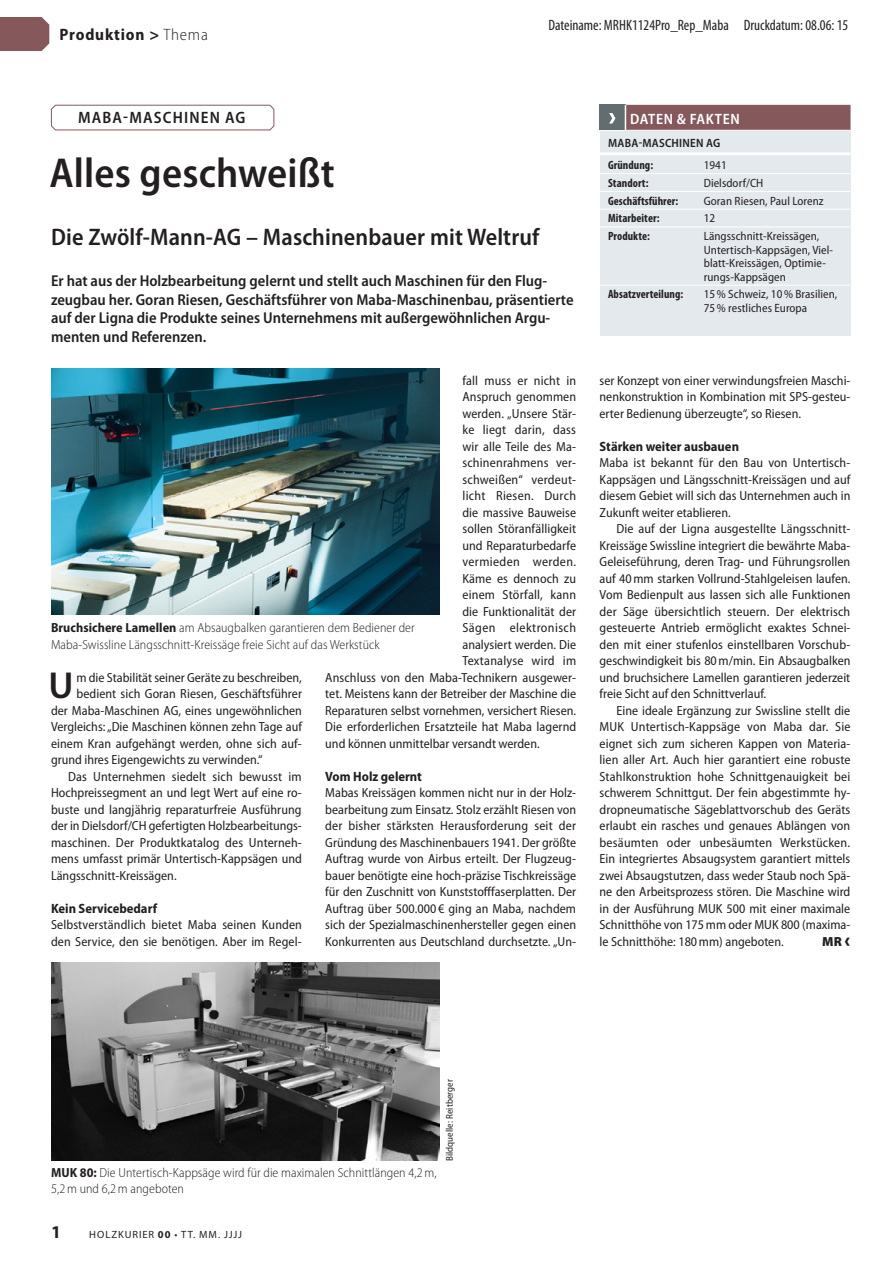
<style>
.page{position:relative;width:893px;height:1263px;background:#fff}
.page>*{position:absolute;margin:0;border:0;box-sizing:border-box;transform-origin:0 0}
.t1{font:600 semi-condensed 42px "Myriad Pro";letter-spacing:.005em;color:#231f20}
.t2{font:600 37.65px "Myriad Pro";color:#231f20}
.t3{font:600 semi-condensed 24px "Myriad Pro";letter-spacing:.005em;color:#231f20}
.t4{font:700 18px "Myriad Pro";color:#231f20}
.t5{font:600 semi-condensed 16.5px "Myriad Pro";letter-spacing:.07em;color:#231f20}
.t6{font:700 semi-condensed 16.5px "Myriad Pro";letter-spacing:.05em;color:#231f20}
.t7{font:600 semi-condensed 15.75px/18.8px "Myriad Pro";color:#231f20}
.t8{font:condensed 15px "Myriad Pro";color:#231f20}
.t9{font:600 semi-condensed 15px "Myriad Pro";letter-spacing:.045em;color:#fff}
.t10{font:700 semi-condensed 13.5px "Myriad Pro";color:#231f20}
.t11{font:semi-condensed 13.2px/16.5px "Myriad Pro";color:#231f20;text-align:justify}
.t12{font:300 semi-condensed 13.2px/16.5px "Myriad Pro";letter-spacing:.005em;color:#231f20}
.t13{font:semi-condensed 13.2px "Myriad Pro";letter-spacing:.03em;color:#231f20}
.t14{font:semi-condensed 13.2px "Myriad Pro";letter-spacing:.02em;color:#231f20}
.t15{font:900 13.2px "Myriad Pro";color:#231f20}
.t16{font:semi-condensed 12px/13.5px "Myriad Pro";letter-spacing:.005em;color:#231f20}
.t17{font:700 condensed 12px "Myriad Pro";letter-spacing:.005em;color:#231f20}
.t18{font:600 semi-condensed 12px "Myriad Pro";letter-spacing:.02em;color:#231f20}
.t19{font:10.5px "Myriad Pro";letter-spacing:.09em;color:#231f20}
.t20{font:semi-condensed 9.75px "Myriad Pro";letter-spacing:.005em;color:#231f20}
.s1{font-weight:300}
.s2{font-weight:700}
.s3{font-size:21px}
</style>
<div class="page">
<svg style="left:51px;top:104px;width:224px;height:27px"></svg>
<img style="left:51px;top:368px;width:388px;height:247px">
<img style="left:51px;top:962px;width:388px;height:198px">
<div style="left:600px;top:105px;width:250px;height:230px;background:#e4e9ed"></div>
<div style="left:626px;top:105px;width:224px;height:25px;background:#85595c"></div>
<hr style="left:600px;top:130px;width:250px;height:1px;background:#fff">
<hr style="left:600px;top:152px;width:250px;height:3px;background:#fff">
<hr style="left:600px;top:173px;width:250px;height:1px;background:#fff">
<hr style="left:600px;top:191px;width:250px;height:1px;background:#fff">
<hr style="left:600px;top:209px;width:250px;height:1px;background:#fff">
<hr style="left:600px;top:227px;width:250px;height:1px;background:#fff">
<hr style="left:600px;top:285px;width:250px;height:1px;background:#fff">
<div style="left:600px;top:105px;width:26px;height:25px;background:#626d70"></div>
<svg style="left:609px;top:113px;width:6px;height:11px"></svg>
<svg style="left:625px;top:105px;width:1px;height:25px"></svg>
<div style="left:0;top:17px;width:49px;height:34px;background:#85595c"></div>
<p class="t6" style="left:60px;top:25px;width:150px">Produktion &gt; <span class="s1">Thema</span></p>
<p class="t8" style="left:548px;top:16px;width:301px">Dateiname: MRHK1124Pro_Rep_Maba Druckdatum: 08.06: 15</p>
<p class="t5" style="left:78px;top:109px;width:169px">Maba-Maschinen AG</p>
<h1 class="t1" style="left:49px;top:150px;width:287px">Alles geschweißt</h1>
<h3 class="t3" style="left:51px;top:224px;width:490px">Die Zwölf-Mann-AG – Maschinenbauer mit Weltruf</h3>
<p class="t7" style="left:51px;top:271px;width:524px">Er hat aus der Holzbearbeitung gelernt und stellt auch Maschinen für den Flug&shy;zeugbau her. Goran Riesen, Geschäftsführer von Maba-Maschinenbau, präsentierte auf der Ligna die Produkte seines Unternehmens mit außergewöhnlichen Argu&shy;menten und Referenzen.</p>
<p class="t11" style="left:462px;top:372px;width:115px">fall muss er nicht in</p>
<p class="t11" style="left:462px;top:389px;width:115px">Anspruch genommen</p>
<p class="t11" style="left:462px;top:405px;width:115px">werden. „Unsere Stär-</p>
<p class="t11" style="left:462px;top:422px;width:115px">ke liegt darin, dass</p>
<p class="t11" style="left:462px;top:438px;width:115px">wir alle Teile des Ma-</p>
<p class="t11" style="left:462px;top:455px;width:115px">schinenrahmens ver-</p>
<p class="t11" style="left:462px;top:471px;width:115px">schweißen“ verdeut-</p>
<p class="t14" style="left:462px;top:489px;width:115px">licht Riesen. Durch</p>
<p class="t11" style="left:462px;top:504px;width:115px">die massive Bauweise</p>
<p class="t11" style="left:462px;top:521px;width:115px">sollen Störanfälligkeit</p>
<p class="t11" style="left:462px;top:537px;width:115px">und Reparaturbedarfe</p>
<p class="t13" style="left:462px;top:555px;width:115px">vermieden werden.</p>
<p class="t11" style="left:462px;top:570px;width:115px">Käme es dennoch zu</p>
<p class="t11" style="left:462px;top:587px;width:115px">einem Störfall, kann</p>
<p class="t11" style="left:462px;top:603px;width:115px">die Funktionalität der</p>
<p class="t13" style="left:462px;top:621px;width:115px">Sägen elektronisch</p>
<p class="t11" style="left:462px;top:636px;width:115px">analysiert werden. Die</p>
<p class="t11" style="left:462px;top:653px;width:115px">Textanalyse wird im</p>
<p class="t11" style="left:325px;top:669px;width:252px">Anschluss von den Maba-Technikern ausgewer-</p>
<p class="t11" style="left:325px;top:686px;width:252px">tet. Meistens kann der Betreiber der Maschine die</p>
<p class="t11" style="left:325px;top:702px;width:252px">Reparaturen selbst vornehmen, versichert Riesen.</p>
<p class="t11" style="left:325px;top:719px;width:252px">Die erforderlichen Ersatzteile hat Maba lagernd</p>
<p class="t11" style="left:325px;top:735px;width:216px">und können unmittelbar versandt werden.</p>
<p class="t10" style="left:325px;top:769px;width:98px">Vom Holz gelernt</p>
<p class="t11" style="left:325px;top:785px;width:252px">Mabas Kreissägen kommen nicht nur in der Holz&shy;bearbeitung zum Einsatz. Stolz erzählt Riesen von der bisher stärksten Herausforderung seit der Gründung des Maschinenbauers 1941. Der größte Auftrag wurde von Airbus erteilt. Der Flugzeug&shy;bauer benötigte eine hoch-präzise Tischkreissäge für den Zuschnitt von Kunststofffaserplatten. Der Auftrag über 500.000 € ging an Maba, nachdem sich der Spezialmaschinenhersteller gegen einen Konkurrenten aus Deutschland durchsetzte. „Un-</p>
<p class="t12" style="left:51px;top:620px;width:365px"><span class="s2">Bruchsichere Lamellen</span> am Absaugbalken garantieren dem Bediener der<br>Maba-Swissline Längsschnitt-Kreissäge freie Sicht auf das Werkstück</p>
<h2 class="t2" style="left:48px;top:662px;width:27px">U</h2>
<p class="t11" style="left:76px;top:669px;width:227px">m die Stabilität seiner Geräte zu beschreiben,</p>
<p class="t11" style="left:76px;top:686px;width:227px">bedient sich Goran Riesen, Geschäftsführer</p>
<p class="t11" style="left:51px;top:702px;width:252px">der Maba-Maschinen AG, eines ungewöhnlichen</p>
<p class="t11" style="left:51px;top:719px;width:252px">Vergleichs: „Die Maschinen können zehn Tage auf</p>
<p class="t11" style="left:51px;top:735px;width:252px">einem Kran aufgehängt werden, ohne sich auf-</p>
<p class="t11" style="left:51px;top:752px;width:213px">grund ihres Eigengewichts zu verwinden.“</p>
<p class="t11" style="left:68px;top:768px;width:235px">Das Unternehmen siedelt sich bewusst im</p>
<p class="t11" style="left:51px;top:785px;width:252px">Hochpreissegment an und legt Wert auf eine ro-</p>
<p class="t11" style="left:51px;top:801px;width:252px">buste und langjährig reparaturfreie Ausführung</p>
<p class="t11" style="left:51px;top:818px;width:252px">der in Dielsdorf/CH gefertigten Holzbearbeitungs-</p>
<p class="t11" style="left:51px;top:834px;width:252px">maschinen. Der Produktkatalog des Unterneh-</p>
<p class="t11" style="left:51px;top:851px;width:253px">mens umfasst primär Untertisch-Kappsägen und</p>
<p class="t11" style="left:51px;top:867px;width:127px">Längsschnitt-Kreissägen.</p>
<p class="t10" style="left:51px;top:901px;width:108px">Kein Servicebedarf</p>
<p class="t11" style="left:51px;top:917px;width:252px">Selbstverständlich bietet Maba seinen Kunden den Service, den sie benötigen. Aber im Regel-</p>
<p class="t9" style="left:630px;top:110px;width:111px">Daten &amp; Fakten</p>
<p class="t18" style="left:608px;top:136px;width:113px">Maba-Maschinen ag</p>
<p class="t17" style="left:608px;top:158px;width:47px">Gründung:</p>
<p class="t16" style="left:704px;top:159px;width:24px">1941</p>
<p class="t17" style="left:608px;top:175px;width:42px">Standort:</p>
<p class="t16" style="left:704px;top:176px;width:61px">Dielsdorf/CH</p>
<p class="t17" style="left:608px;top:193px;width:72px">Geschäftsführer:</p>
<p class="t16" style="left:704px;top:194px;width:121px">Goran Riesen, Paul Lorenz</p>
<p class="t17" style="left:608px;top:211px;width:53px">Mitarbeiter:</p>
<p class="t16" style="left:704px;top:212px;width:13px">12</p>
<p class="t17" style="left:608px;top:229px;width:43px">Produkte:</p>
<p class="t16" style="left:704px;top:230px;width:131px">Längsschnitt-Kreissägen,<br>Untertisch-Kappsägen, Viel&shy;blatt-Kreissägen, Optimie&shy;rungs-Kappsägen</p>
<p class="t17" style="left:608px;top:287px;width:77px">Absatzverteilung:</p>
<p class="t16" style="left:704px;top:288px;width:135px">15% Schweiz, 10% Brasilien,<br>75% restliches Europa</p>
<p class="t11" style="left:600px;top:372px;width:252px">ser Konzept von einer verwindungsfreien Maschi&shy;nenkonstruktion in Kombination mit SPS-gesteu&shy;erter Bedienung überzeugte“, so Riesen.</p>
<p class="t10" style="left:600px;top:439px;width:141px">Stärken weiter ausbauen</p>
<p class="t11" style="left:600px;top:455px;width:252px">Maba ist bekannt für den Bau von Untertisch-Kappsägen und Längsschnitt-Kreissägen und auf diesem Gebiet will sich das Unternehmen auch in Zukunft weiter etablieren.</p>
<p class="t11" style="left:600px;top:521px;width:252px;text-indent:17px">Die auf der Ligna ausgestellte Längsschnitt-Kreissäge Swissline integriert die bewährte Maba-Geleiseführung, deren Trag- und Führungsrollen auf 40mm starken Vollrund-Stahlgeleisen laufen.<br>Vom Bedienpult aus lassen sich alle Funktionen der Säge übersichtlich steuern. Der elektrisch gesteuerte Antrieb ermöglicht exaktes Schnei&shy;den mit einer stufenlos einstellbaren Vorschub&shy;geschwindigkeit bis 80m/min. Ein Absaugbalken und bruchsichere Lamellen garantieren jederzeit freie Sicht auf den Schnittverlauf.</p>
<p class="t11" style="left:600px;top:702px;width:252px;text-indent:17px">Eine ideale Ergänzung zur Swissline stellt die MUK Untertisch-Kappsäge von Maba dar. Sie eignet sich zum sicheren Kappen von Materia&shy;lien aller Art. Auch hier garantiert eine robuste Stahlkonstruktion hohe Schnittgenauigkeit bei schwerem Schnittgut. Der fein abgestimmte hy&shy;dropneumatische Sägeblattvorschub des Geräts erlaubt ein rasches und genaues Ablängen von besäumten oder unbesäumten Werkstücken.<br>Ein integriertes Absaugsystem garantiert mittels zwei Absaugstutzen, dass weder Staub noch Spä&shy;ne den Arbeitsprozess stören. Die Maschine wird in der Ausführung MUK 500 mit einer maximale Schnitthöhe von 175mm oder MUK 800 (maxima&shy;le Schnitthöhe: 180mm) angeboten.</p>
<p class="t15" style="left:822px;top:934px;width:30px">mr <span class="s3">‹</span></p>
<p class="t12" style="left:51px;top:1164px;width:387px"><span class="s2">MUK 80:</span> Die Untertisch-Kappsäge wird für die maximalen Schnittlängen 4,2m,<br>5,2m und 6,2m angeboten</p>
<p class="t20" style="left:444px;top:1161px;width:83px;rotate:-90deg">Bildquelle: Reitberger</p>
<h3 class="t4" style="left:51px;top:1220px;width:11px">1</h3>
<p class="t19" style="left:89px;top:1228px;width:154px">HOLZKURIER <span class="s2">00</span> • TT. MM. JJJJ</p>
</div>
